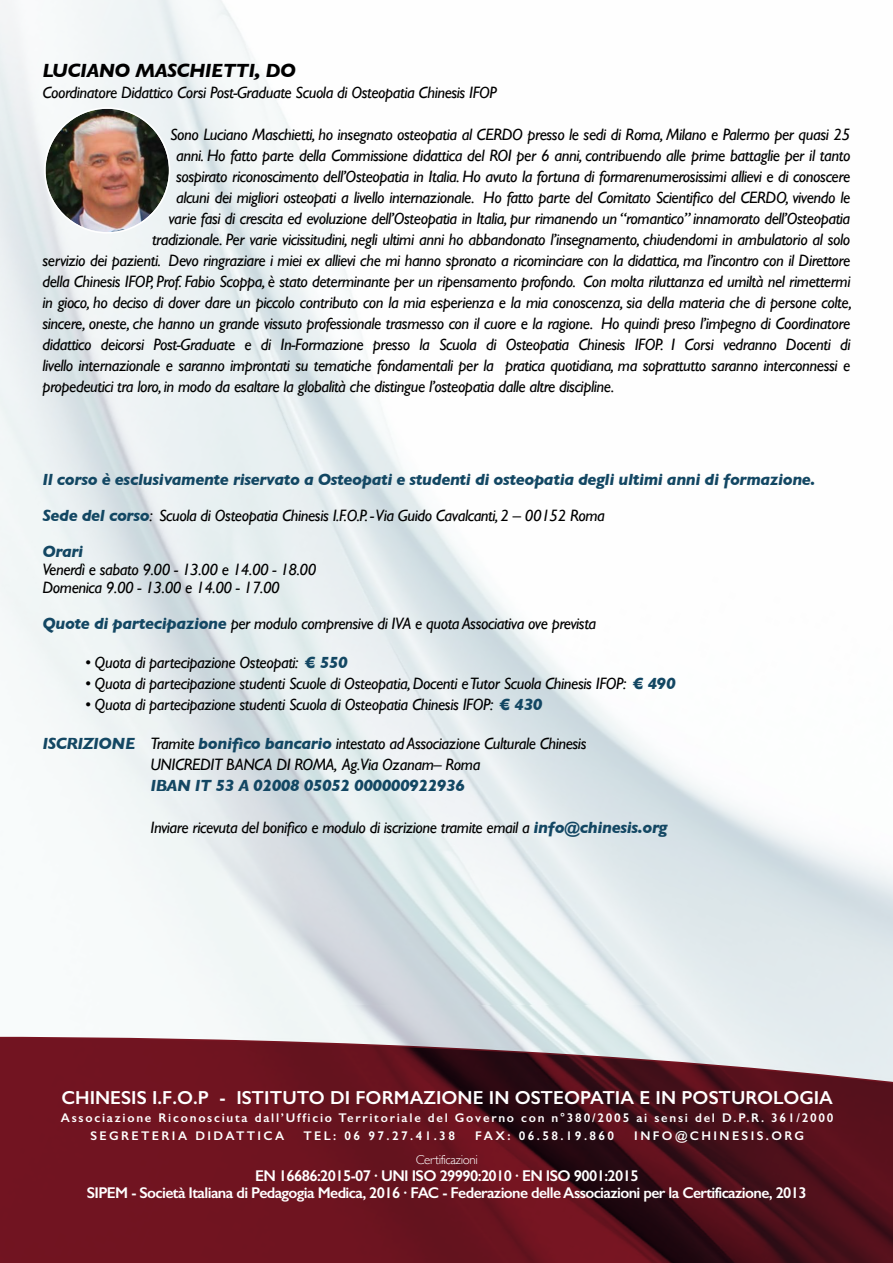
<style>
.page{position:relative;width:893px;height:1263px;background:#fff}
.page>*{position:absolute;margin:0;border:0;box-sizing:border-box;transform-origin:0 0}
.t1{font:italic 700 19.5px "Gill Sans";letter-spacing:-.025em;color:#000}
.t2{font:600 18.9px "Gill Sans";color:#fff}
.t3{font:italic 16.5px/18px "Gill Sans";letter-spacing:-.025em;color:#000}
.t4{font:italic 700 16.5px/36px "Gill Sans";letter-spacing:-.025em;color:#134763}
.t5{font:600 15.6px/17px "Gill Sans";letter-spacing:-.04em;color:#fff;text-align:center}
.t6{font:300 13.05px "Gill Sans";letter-spacing:-.025em;color:#fff}
.t7{font:600 12.6px/18px "Gill Sans";letter-spacing:.14em;color:#fff}
.t8{font:600 12.6px "Gill Sans";letter-spacing:.19em;color:#fff}
.s1{font-weight:400;color:#000}
.s2{font-weight:700;color:#134763}
</style>
<div class="page">
<img style="left:0;top:0;width:893px;height:1034px">
<svg style="left:0;top:1034px;width:893px;height:229px;background:#67222c"></svg>
<img style="left:46px;top:109px;width:123px;height:123px;border-radius:62px">
<p class="t1" style="left:43px;top:59px;width:255px">LUCIANO MASCHIETTI, DO</p>
<p class="t3" style="left:43px;top:84px;width:456px">Coordinatore Didattico Corsi Post-Graduate Scuola di Osteopatia Chinesis IFOP</p>
<p class="t3" style="left:170px;top:126px;width:682px">Sono Luciano Maschietti, ho insegnato osteopatia al CERDO presso le sedi di Roma, Milano e Palermo per quasi 25</p>
<p class="t3" style="left:176px;top:147px;width:676px">anni. Ho fatto parte della Commissione didattica del ROI per 6 anni, contribuendo alle prime battaglie per il tanto</p>
<p class="t3" style="left:176px;top:168px;width:676px">sospirato riconoscimento dell’Osteopatia in Italia. Ho avuto la fortuna di formarenumerosissimi allievi e di conoscere</p>
<p class="t3" style="left:176px;top:189px;width:676px">alcuni dei migliori osteopati a livello internazionale. Ho fatto parte del Comitato Scientifico del CERDO, vivendo le</p>
<p class="t3" style="left:169px;top:210px;width:683px">varie fasi di crescita ed evoluzione dell’Osteopatia in Italia, pur rimanendo un “romantico” innamorato dell’Osteopatia</p>
<p class="t3" style="left:152px;top:231px;width:700px">tradizionale. Per varie vicissitudini, negli ultimi anni ho abbandonato l’insegnamento, chiudendomi in ambulatorio al solo</p>
<p class="t3" style="left:43px;top:252px;width:809px">servizio dei pazienti. Devo ringraziare i miei ex allievi che mi hanno spronato a ricominciare con la didattica, ma l’incontro con il Direttore</p>
<p class="t3" style="left:43px;top:273px;width:809px">della Chinesis IFOP, Prof. Fabio Scoppa, è stato determinante per un ripensamento profondo. Con molta riluttanza ed umiltà nel rimettermi</p>
<p class="t3" style="left:43px;top:294px;width:811px">in gioco, ho deciso di dover dare un piccolo contributo con la mia esperienza e la mia conoscenza, sia della materia che di persone colte,</p>
<p class="t3" style="left:43px;top:315px;width:809px">sincere, oneste, che hanno un grande vissuto professionale trasmesso con il cuore e la ragione. Ho quindi preso l’impegno di Coordinatore</p>
<p class="t3" style="left:43px;top:336px;width:809px">didattico deicorsi Post-Graduate e di In-Formazione presso la Scuola di Osteopatia Chinesis IFOP. I Corsi vedranno Docenti di</p>
<p class="t3" style="left:43px;top:357px;width:809px">livello internazionale e saranno improntati su tematiche fondamentali per la pratica quotidiana, ma soprattutto saranno interconnessi e</p>
<p class="t3" style="left:43px;top:378px;width:573px">propedeutici tra loro, in modo da esaltare la globalità che distingue l’osteopatia dalle altre discipline.</p>
<p class="t4" style="left:43px;top:461px;width:775px">Il corso è esclusivamente riservato a Osteopati e studenti di osteopatia degli ultimi anni di formazione.<br>Sede del corso<span class="s1">: Scuola di Osteopatia Chinesis I.F.O.P. - Via Guido Cavalcanti, 2 – 00152 Roma<br></span>Orari</p>
<p class="t3" style="left:43px;top:560px;width:275px">Venerdì e sabato 9.00 - 13.00 e 14.00 - 18.00<br>Domenica 9.00 - 13.00 e 14.00 - 17.00</p>
<p class="t3" style="left:43px;top:614px;width:555px"><span class="s2">Quote di partecipazione</span> per modulo comprensive di IVA e quota Associativa ove prevista</p>
<p class="t3" style="left:85px;top:653px;width:264px">• Quota di partecipazione Osteopati: <span class="s2">€ 550</span></p>
<p class="t3" style="left:85px;top:674px;width:592px">• Quota di partecipazione studenti Scuole di Osteopatia, Docenti e Tutor Scuola Chinesis IFOP: <span class="s2">€ 490</span></p>
<p class="t3" style="left:85px;top:695px;width:459px">• Quota di partecipazione studenti Scuola di Osteopatia Chinesis IFOP: <span class="s2">€ 430</span></p>
<p class="t3" style="left:43px;top:733px;width:545px;line-height:21px;text-align:center"><span class="s2">ISCRIZIONE</span> Tramite <span class="s2">bonifico bancario</span> intestato ad Associazione Culturale Chinesis<br>UNICREDIT BANCA DI ROMA, Ag.Via Ozanam– Roma</p>
<p class="t4" style="left:151px;top:767px;width:316px">IBAN IT 53 A 02008 05052 000000922936</p>
<p class="t3" style="left:151px;top:819px;width:519px">Inviare ricevuta del bonifico e modulo di iscrizione tramite email a <span class="s2">info@chinesis.org</span></p>
<p class="t2" style="left:61px;top:1086px;width:773px">CHINESIS I.F.O.P - ISTITUTO DI FORMAZIONE IN OSTEOPATIA E IN POSTUROLOGIA</p>
<p class="t7" style="left:90px;top:1109px;width:745px;text-indent:-30px">Associazione Riconosciuta dall’Ufficio Territoriale del Governo con n°380/2005 ai sensi del D.P.R. 361/2000<br>SEGRETERIA DIDATTICA</p>
<p class="t8" style="left:303px;top:1128px;width:153px">TEL: 06 97.27.41.38</p>
<p class="t8" style="left:475px;top:1128px;width:141px">FAX: 06.58.19.860</p>
<p class="t8" style="left:634px;top:1128px;width:171px">INFO@CHINESIS.ORG</p>
<p class="t6" style="left:416px;top:1149px;width:64px">Certificazioni</p>
<p class="t5" style="left:87px;top:1167px;width:721px">EN 16686:2015-07 UNI ISO 29990:2010 EN ISO 9001:2015<br>SIPEM - Società Italiana di Pedagogia Medica, 2016 FAC - Federazione delle Associazioni per la Certificazione, 2013</p>
</div>
